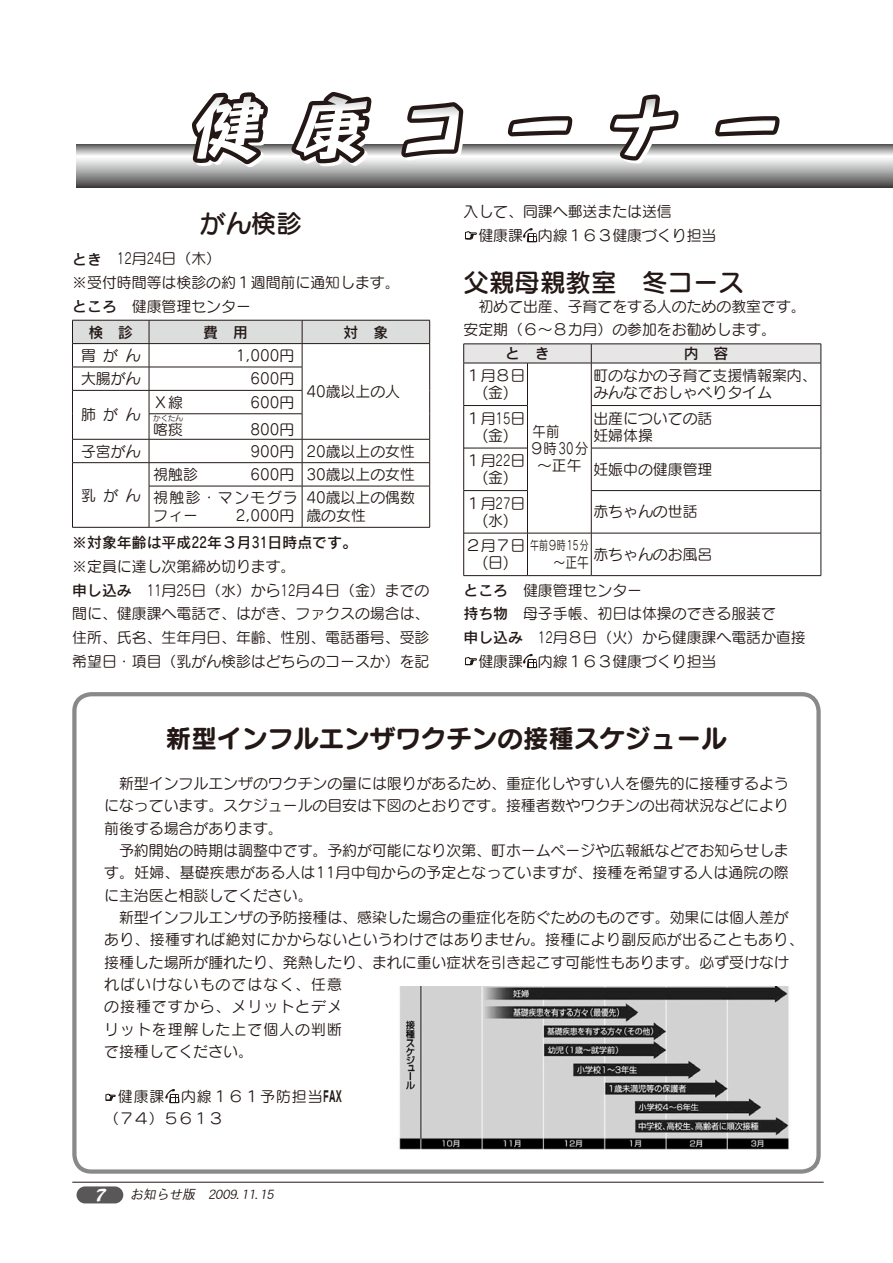
<style>
.page{position:relative;width:893px;height:1263px;background:#fff}
.page>*{position:absolute;margin:0;border:0;box-sizing:border-box;transform-origin:0 0}
.t1{font:25.5px "Seurat CID B";color:#231815}
.t2{font:25.5px "Seurat CID DB";color:#231815}
.t3{font:19.2px "Brushed Script";color:#fff}
.t4{font:14.85px/22.4px "Seurat CID M";color:#231815}
.t5{font:14.85px "Rodin CID DB";color:#231815}
.t6{font:14.85px/27.2px "Seurat CID M";color:#231815;scale:.8 1}
.t7{font:14.85px/23.4px "Seurat CID M";letter-spacing:.09em;color:#231815}
.t8{font:14.85px "Seurat CID M";letter-spacing:.065em;color:#231815}
.t9{font:14.85px "Seurat CID M";color:#231815;scale:.77 1}
.t10{font:14.85px "Seurat CID M";color:#231815;scale:.9 1}
.t11{font:italic 12.9px "DFPHS Gothic CID W3";color:#231815}
.t12{font:12.75px "Seurat CID M";color:#231815;scale:.7 1}
.t13{font:7.5px "Seurat CID M";color:#231815}
.s1{font-family:"Rodin CID DB"}
.s2{font-family:"Shin Go Pro";font-weight:700}
</style>
<div class="page">
<hr style="left:72px;top:1182px;width:752px;height:1px;background:#231815">
<div style="left:77px;top:1186px;width:46px;height:17px;background:#595757;border-radius:9px"></div>
<svg style="left:77px;top:145px;width:816px;height:42px;background:#a09fa0"></svg>
<svg style="left:187px;top:92px;width:90px;height:81px"></svg>
<svg style="left:285px;top:92px;width:95px;height:80px"></svg>
<svg style="left:395px;top:102px;width:77px;height:65px"></svg>
<svg style="left:502px;top:116px;width:78px;height:29px"></svg>
<svg style="left:605px;top:94px;width:81px;height:74px"></svg>
<svg style="left:710px;top:116px;width:78px;height:29px"></svg>
<svg style="left:465px;top:231px;width:12px;height:9px"></svg>
<svg style="left:527px;top:239px;width:11px;height:4px"></svg>
<svg style="left:523px;top:228px;width:14px;height:14px"></svg>
<hr style="left:463px;top:363px;width:1px;height:42px;background:#231815">
<hr style="left:527px;top:363px;width:1px;height:42px;background:#231815">
<hr style="left:591px;top:363px;width:1px;height:42px;background:#231815">
<hr style="left:821px;top:363px;width:1px;height:42px;background:#231815">
<hr style="left:463px;top:405px;width:1px;height:43px;background:#231815">
<hr style="left:527px;top:405px;width:1px;height:43px;background:#231815">
<hr style="left:591px;top:405px;width:230px;height:1px;background:#231815">
<hr style="left:591px;top:406px;width:1px;height:42px;background:#231815">
<hr style="left:821px;top:406px;width:1px;height:42px;background:#231815">
<hr style="left:463px;top:448px;width:1px;height:43px;background:#231815">
<hr style="left:527px;top:448px;width:1px;height:43px;background:#231815">
<hr style="left:591px;top:448px;width:230px;height:1px;background:#231815">
<hr style="left:591px;top:448px;width:1px;height:42px;background:#231815">
<hr style="left:821px;top:448px;width:1px;height:42px;background:#231815">
<hr style="left:463px;top:491px;width:1px;height:42px;background:#231815">
<hr style="left:527px;top:491px;width:1px;height:42px;background:#231815">
<hr style="left:591px;top:490px;width:230px;height:1px;background:#231815">
<hr style="left:591px;top:491px;width:1px;height:42px;background:#231815">
<hr style="left:821px;top:491px;width:1px;height:42px;background:#231815">
<hr style="left:463px;top:533px;width:1px;height:42px;background:#231815">
<hr style="left:527px;top:533px;width:64px;height:1px;background:#231815">
<hr style="left:527px;top:533px;width:1px;height:42px;background:#231815">
<hr style="left:591px;top:533px;width:230px;height:1px;background:#231815">
<hr style="left:591px;top:533px;width:1px;height:42px;background:#231815">
<hr style="left:821px;top:533px;width:1px;height:42px;background:#231815">
<hr style="left:527px;top:575px;width:64px;height:1px;background:#231815">
<hr style="left:591px;top:575px;width:230px;height:1px;background:#231815">
<svg style="left:463px;top:344px;width:359px;height:19px;background:#dbdbdb"></svg>
<hr style="left:463px;top:363px;width:64px;height:1px;background:#231815">
<hr style="left:527px;top:363px;width:64px;height:1px;background:#231815">
<hr style="left:591px;top:363px;width:230px;height:1px;background:#231815">
<hr style="left:464px;top:405px;width:63px;height:1px;background:#231815">
<hr style="left:464px;top:448px;width:63px;height:1px;background:#231815">
<hr style="left:464px;top:490px;width:63px;height:1px;background:#231815">
<hr style="left:464px;top:533px;width:63px;height:1px;background:#231815">
<hr style="left:463px;top:575px;width:64px;height:1px;background:#231815">
<svg style="left:465px;top:657px;width:12px;height:8px"></svg>
<svg style="left:523px;top:654px;width:14px;height:14px"></svg>
<hr style="left:72px;top:486px;width:1px;height:41px;background:#231815">
<hr style="left:149px;top:486px;width:153px;height:1px;background:#231815">
<hr style="left:149px;top:486px;width:1px;height:41px;background:#231815">
<hr style="left:302px;top:486px;width:128px;height:1px;background:#231815">
<hr style="left:302px;top:486px;width:1px;height:41px;background:#231815">
<hr style="left:429px;top:486px;width:1px;height:41px;background:#231815">
<hr style="left:72px;top:527px;width:77px;height:1px;background:#231815">
<hr style="left:149px;top:527px;width:153px;height:1px;background:#231815">
<hr style="left:302px;top:527px;width:128px;height:1px;background:#231815">
<svg style="left:72px;top:320px;width:358px;height:166px"></svg>
<hr style="left:302px;top:343px;width:128px;height:1px;background:#231815">
<div style="left:72px;top:692px;width:749px;height:482px;border:4px solid #898989;border-radius:17px"></div>
<svg style="left:105px;top:1093px;width:11px;height:8px"></svg>
<svg style="left:165px;top:1089px;width:15px;height:14px"></svg>
<img style="left:399px;top:986px;width:390px;height:163px">
<h1 class="t2" style="left:200px;top:206px;width:104px">がん検診</h1>
<p class="t9" style="left:117px;top:249px;width:137px">12月24日（木(</p>
<p class="t5" style="left:72px;top:249px;width:31px">とき</p>
<p class="t4" style="left:72px;top:270px;width:329px;line-height:23.7px">※受付時間等は検診の約１週間前に通知します。<span class="s1">ところ</span>　健康管理センター</p>
<p class="t5" style="left:344px;top:322px;width:46px">対　象</p>
<p class="t5" style="left:88px;top:322px;width:46px">検　診</p>
<p class="t5" style="left:203px;top:322px;width:46px">費　用</p>
<p class="t4" style="left:81px;top:344px;width:61px">胃がん</p>
<p class="t4" style="left:81px;top:367px;width:61px">大腸がん</p>
<p class="t4" style="left:81px;top:403px;width:61px">肺がん</p>
<p class="t4" style="left:153px;top:390px;width:31px">Ｘ線</p>
<p class="t13" style="left:153px;top:414px;width:31px">かくたん</p>
<p class="t4" style="left:153px;top:418px;width:31px">喀痰</p>
<p class="t4" style="left:236px;top:344px;width:60px">1,000円</p>
<p class="t4" style="left:250px;top:367px;width:45px">600円</p>
<p class="t4" style="left:250px;top:390px;width:45px">600円</p>
<p class="t4" style="left:250px;top:418px;width:45px">800円</p>
<p class="t4" style="left:306px;top:380px;width:95px">40歳以上の人</p>
<p class="t4" style="left:81px;top:439px;width:61px">子宮がん</p>
<p class="t4" style="left:81px;top:483px;width:61px">乳がん</p>
<p class="t4" style="left:306px;top:439px;width:110px">20歳以上の女性</p>
<p class="t4" style="left:250px;top:439px;width:45px">900円</p>
<p class="t4" style="left:306px;top:463px;width:110px">30歳以上の女性</p>
<p class="t7" style="left:153px;top:462px;width:146px">視触診<br>視触診・マンモグラ</p>
<p class="t4" style="left:236px;top:504px;width:60px">2,000円</p>
<p class="t4" style="left:250px;top:463px;width:45px">600円</p>
<p class="t4" style="left:306px;top:488px;width:110px;line-height:17.9px">40歳以上の偶数歳の女性</p>
<p class="t5" style="left:72px;top:533px;width:286px">※対象年齢は平成22年３月31日時点です。</p>
<p class="t4" style="left:147px;top:554px;width:284px;line-height:23.7px;text-indent:-74px">※定員に達し次第締め切ります。<br>11月25日（水）から12月４日（金）までの</p>
<p class="t4" style="left:153px;top:504px;width:46px">フィー</p>
<p class="t5" style="left:72px;top:580px;width:61px">申し込み</p>
<p class="t4" style="left:72px;top:601px;width:359px;line-height:23.7px;text-align:justify">間に、健康課へ電話で、はがき、ファクスの場合は、住所、氏名、生年月日、年齢、性別、電話番号、受診希望日・項目（乳がん検診はどちらのコースか）を記</p>
<p class="t4" style="left:538px;top:199px;width:180px;line-height:23.7px;text-indent:-74px">入して、同課へ郵送または送信<br>内線１６３健康づくり担当</p>
<p class="t4" style="left:478px;top:223px;width:46px">健康課</p>
<h1 class="t2" style="left:463px;top:266px;width:282px">父親母親教室　冬コース</h1>
<p class="t4" style="left:463px;top:294px;width:344px;line-height:23.7px">　初めて出産、子育てをする人のための教室です。安定期（６〜８カ月）の参加をお勧めします。</p>
<p class="t5" style="left:684px;top:344px;width:46px">内　容</p>
<p class="t5" style="left:505px;top:344px;width:46px">と　き</p>
<p class="t4" style="left:466px;top:367px;width:61px;line-height:17px;text-align:center">１月８日金( (</p>
<p class="t10" style="left:533px;top:421px;width:31px">午前</p>
<p class="t10" style="left:530px;top:438px;width:66px">９時30分</p>
<p class="t4" style="left:537px;top:453px;width:46px">〜正午</p>
<p class="t4" style="left:593px;top:367px;width:225px;line-height:17px">町のなかの子育て支援情報案内、みんなでおしゃべりタイム</p>
<p class="t4" style="left:466px;top:409px;width:61px;line-height:17px;text-align:center">１月15日金( (</p>
<p class="t4" style="left:593px;top:409px;width:121px;line-height:17px">出産についての話妊婦体操</p>
<p class="t4" style="left:466px;top:449px;width:61px">１月22日</p>
<p class="t4" style="left:593px;top:458px;width:121px">妊娠中の健康管理</p>
<p class="t4" style="left:466px;top:464px;width:61px;line-height:25.5px;text-align:center">金( )<br>１月27日</p>
<p class="t4" style="left:593px;top:500px;width:106px">赤ちゃんの世話</p>
<p class="t4" style="left:466px;top:507px;width:61px;line-height:25.5px;text-align:center">水( )<br>２月７日</p>
<p class="t4" style="left:482px;top:551px;width:28px">日( (</p>
<p class="t12" style="left:530px;top:537px;width:85px">午前９時15分</p>
<p class="t4" style="left:593px;top:543px;width:121px">赤ちゃんのお風呂</p>
<p class="t6" style="left:463px;top:549px;width:225px;text-indent:90px">〜正午<br><span class="s1">ところ</span>　健康管理センター</p>
<p class="t4" style="left:538px;top:601px;width:269px;line-height:23.7px;text-indent:-74px"><span class="s1">持ち物</span>　母子手帳、初日は体操のできる服装で<br>12月８日（火）から健康課へ電話か直接</p>
<p class="t5" style="left:463px;top:628px;width:61px">申し込み</p>
<p class="t4" style="left:478px;top:649px;width:46px">健康課</p>
<p class="t4" style="left:538px;top:649px;width:180px">内線１６３健康づくり担当</p>
<h1 class="t1" style="left:166px;top:721px;width:563px">新型インフルエンザワクチンの接種スケジュール</h1>
<p class="t4" style="left:104px;top:772px;width:701px">　新型インフルエンザのワクチンの量には限りがあるため、重症化しやすい人を優先的に接種するようになっています。スケジュールの目安は下図のとおりです。接種者数やワクチンの出荷状況などにより前後する場合があります。<br>　予約開始の時期は調整中です。予約が可能になり次第、町ホームページや広報紙などでお知らせします。妊婦、基礎疾患がある人は11月中旬からの予定となっていますが、接種を希望する人は通院の際に主治医と相談してください。<br>　新型インフルエンザの予防接種は、感染した場合の重症化を防ぐためのものです。効果には個人差があり、接種すれば絶対にかからないというわけではありません。接種により副反応が出ることもあり、接種した場所が腫れたり、発熱したり、まれに重い症状を引き起こす可能性もあります。必ず受けなければいけないものではなく、任意<br>の接種ですから、メリットとデメ<br>リットを理解した上で個人の判断<br>で接種してください。</p>
<p class="t8" style="left:181px;top:1086px;width:162px">内線１６１予防担当<span class="s2">FAX</span></p>
<p class="t4" style="left:104px;top:1084px;width:121px;text-indent:14px">健康課<br>)７４(５６１３</p>
<p class="t3" style="left:95px;top:1183px;width:12px">7</p>
<p class="t11" style="left:130px;top:1188px;width:69px">お知らせ版</p>
<p class="t11" style="left:208px;top:1188px;width:69px">2009.11.15</p>
</div>
